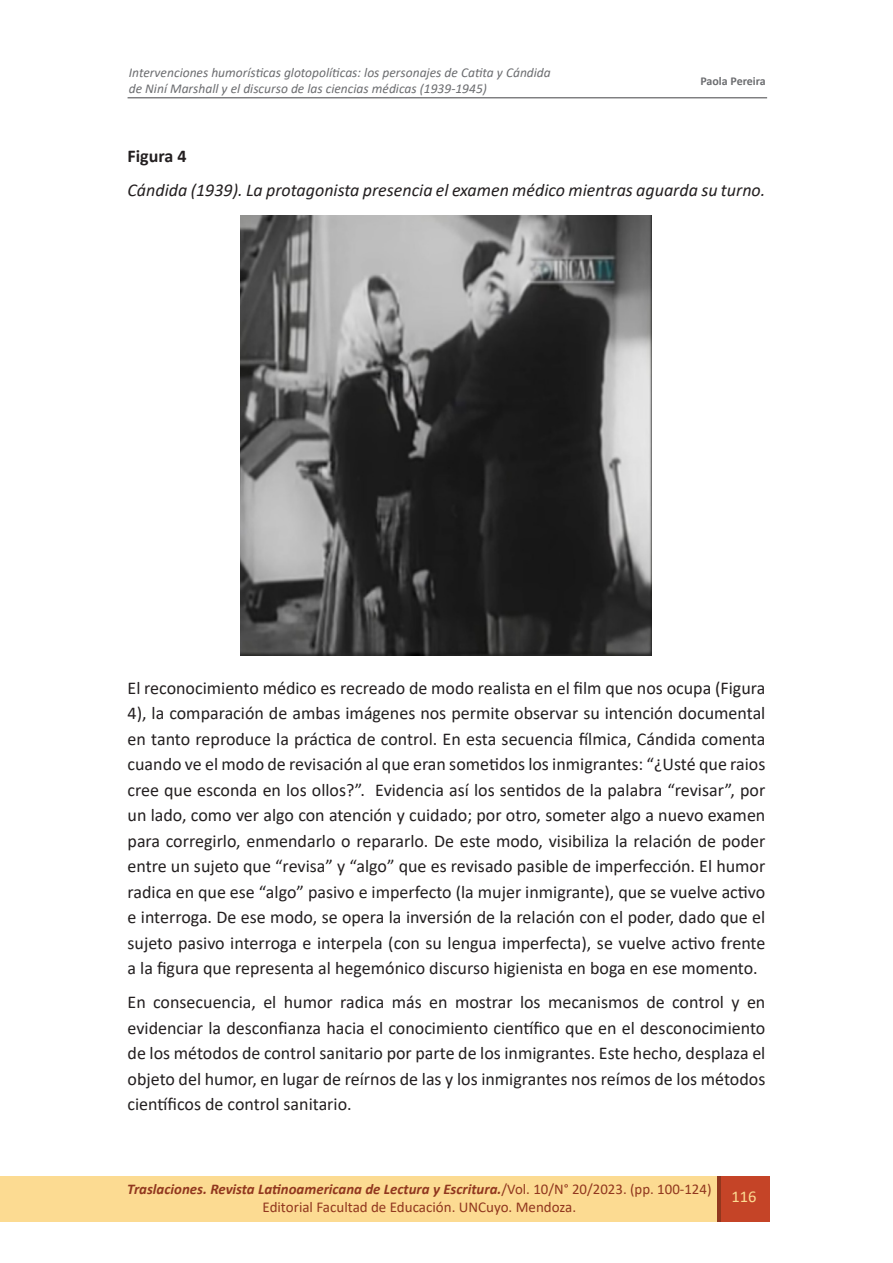
<style>
.page{position:relative;width:893px;height:1263px;background:#fff}
.page>*{position:absolute;margin:0;border:0;box-sizing:border-box;transform-origin:0 0}
.t1{font:18px/25.5px "Calibri";color:#231f20;text-align:justify}
.t2{font:italic 18px "Calibri";color:#231f20}
.t3{font:700 18px "Calibri";color:#231f20}
.t4{font:16.5px "Calibri";color:#fcdb92}
.t5{font:15px "Calibri";color:#91371e}
.t6{font:italic 700 14.85px "Calibri";color:#91371e}
.Título_Principal{font:italic 13.5px/16.2px "Calibri";color:#6c6d70}
.t7{font:700 12px "Calibri";color:#6c6d70}
.s1{font-weight:400;font-style:normal}
</style>
<div class="page">
<div style="left:718px;top:1176px;width:52px;height:46px;background:#c54427"></div>
<div style="left:0;top:1176px;width:719px;height:46px;background:#fcdb92"></div>
<hr style="left:718px;top:1176px;width:3px;height:46px;background:#91371e">
<hr style="left:128px;top:97px;width:639px;height:1px;background:#57585a">
<img style="left:241px;top:215px;width:410px;height:440px">
<p class="Título_Principal" style="left:129px;top:64px;width:423px">Intervenciones humorísticas glotopolíticas: los personajes de Catita y Cándida de Niní Marshall y el discurso de las ciencias médicas (1939-1945)</p>
<p class="t7" style="left:700px;top:72px;width:67px">Paola Pereira</p>
<p class="t3" style="left:128px;top:144px;width:60px">Figura 4</p>
<p class="t2" style="left:128px;top:178px;width:639px">Cándida (1939). La protagonista presencia el examen médico mientras aguarda su turno.</p>
<p class="t1" style="left:128px;top:674px;width:639px">El reconocimiento médico es recreado de modo realista en el film que nos ocupa (Figura 4), la comparación de ambas imágenes nos permite observar su intención documental en tanto reproduce la práctica de control. En esta secuencia fílmica, Cándida comenta cuando ve el modo de revisación al que eran sometidos los inmigrantes: “¿Usté que raios cree que esconda en los ollos?”. Evidencia así los sentidos de la palabra “revisar”, por un lado, como ver algo con atención y cuidado; por otro, someter algo a nuevo examen para corregirlo, enmendarlo o repararlo. De este modo, visibiliza la relación de poder entre un sujeto que “revisa” y “algo” que es revisado pasible de imperfección. El humor radica en que ese “algo” pasivo e imperfecto (la mujer inmigrante), que se vuelve activo e interroga. De ese modo, se opera la inversión de la relación con el poder, dado que el sujeto pasivo interroga e interpela (con su lengua imperfecta), se vuelve activo frente a la figura que representa al hegemónico discurso higienista en boga en ese momento.</p>
<p class="t1" style="left:128px;top:989px;width:639px">En consecuencia, el humor radica más en mostrar los mecanismos de control y en evidenciar la desconfianza hacia el conocimiento científico que en el desconocimiento de los métodos de control sanitario por parte de los inmigrantes. Este hecho, desplaza el objeto del humor, en lugar de reírnos de las y los inmigrantes nos reímos de los métodos científicos de control sanitario.</p>
<p class="t6" style="left:127px;top:1179px;width:586px">Traslaciones. Revista Latinoamericana de Lectura y Escritura.<span class="s1">/Vol. 10/N° 20/2023. (pp. 100-124)</span></p>
<p class="t5" style="left:263px;top:1197px;width:315px">Editorial Facultad de Educación. UNCuyo. Mendoza.</p>
<p class="t4" style="left:731px;top:1185px;width:27px">116</p>
</div>
